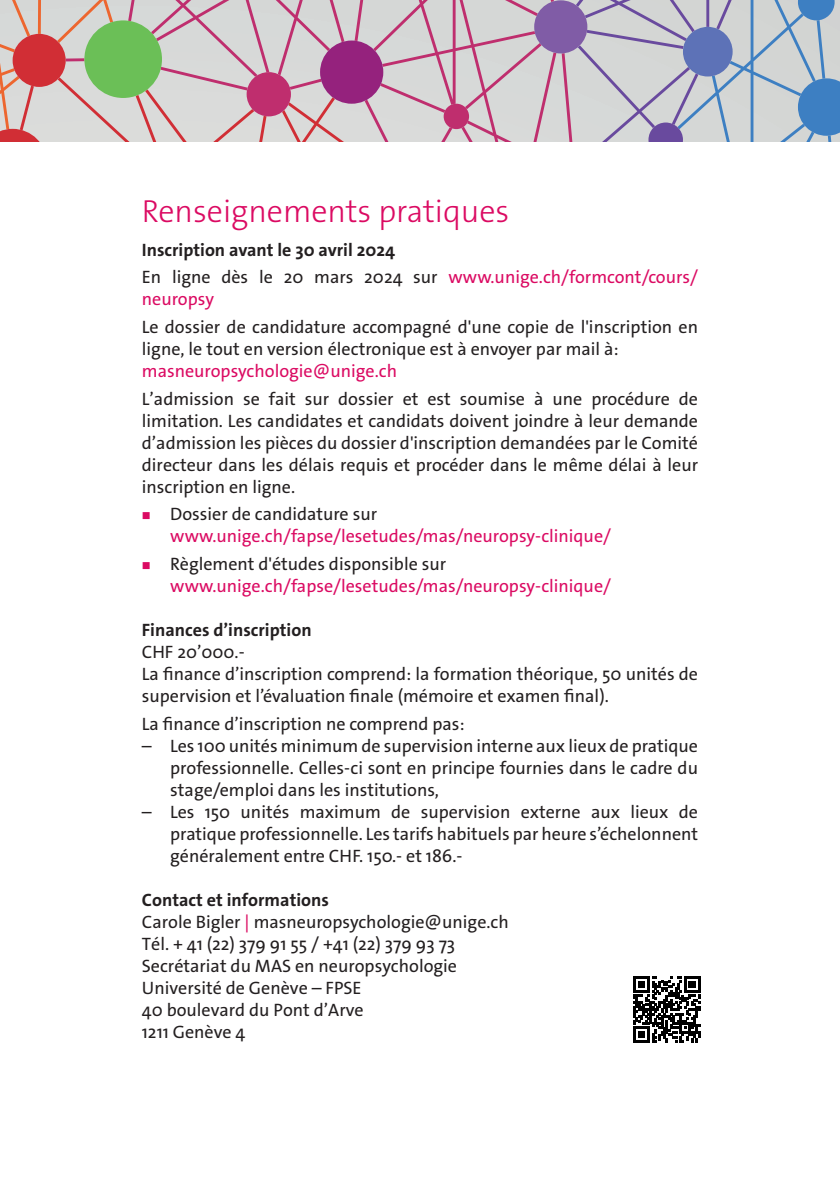
<style>
.page{position:relative;width:840px;height:1191px;background:#fff}
.page>*{position:absolute;margin:0;border:0;box-sizing:border-box;transform-origin:0 0}
.texte{font:300 32px "The Sans Os F";color:#db0a62}
.texte-2{font:18px/22px "The Sans Os F";color:#231f20}
.retrait5{font:18px/22px "The Sans Os F";color:#231f20;text-align:justify}
.retrait5-2{font:18px "The Sans Os F";color:#db0a62}
.texte-3{font:18px/22px "The Sans Os F";color:#db0a62}
.texte-4{font:700 18px "The Sans Os F";color:#231f20}
.s1{color:#231f20}
.s2{color:#db0a62}
</style>
<div class="page">
<svg style="left:0;top:0;width:839px;height:142px;background:#c2b6bf"></svg>
<svg style="left:633px;top:976px;width:66px;height:66px"></svg>
<p class="texte" style="left:142px;top:191px;width:369px">Renseignements pratiques</p>
<p class="texte-4" style="left:142px;top:238px;width:254px">Inscription avant le 30 avril 2024</p>
<p class="texte-3" style="left:142px;top:266px;width:557px"><span class="s1">En ligne dès le 20 mars 2024 sur</span> www.unige.ch/formcont/cours/ neuropsy</p>
<p class="texte-2" style="left:142px;top:316px;width:557px">Le dossier de candidature accompagné d'une copie de l'inscription en ligne, le tout en version électronique est à envoyer par mail à:</p>
<p class="texte-3" style="left:142px;top:360px;width:256px">masneuropsychologie@unige.ch</p>
<p class="texte-2" style="left:142px;top:388px;width:557px;text-align:justify">L’admission se fait sur dossier et est soumise à une procédure de limitation. Les candidates et candidats doivent joindre à leur demande d’admission les pièces du dossier d'inscription demandées par le Comité directeur dans les délais requis et procéder dans le même délai à leur inscription en ligne.</p>
<p class="retrait5" style="left:142px;top:503px;width:236px"><span class="s2">■</span> Dossier de candidature sur</p>
<p class="retrait5-2" style="left:170px;top:524px;width:442px">www.unige.ch/fapse/lesetudes/mas/neuropsy-clinique/</p>
<p class="retrait5" style="left:142px;top:553px;width:305px"><span class="s2">■</span> Règlement d'études disponsible sur</p>
<p class="retrait5-2" style="left:170px;top:574px;width:442px">www.unige.ch/fapse/lesetudes/mas/neuropsy-clinique/</p>
<p class="texte-4" style="left:142px;top:618px;width:171px">Finances d’inscription</p>
<p class="texte-2" style="left:142px;top:641px;width:104px">CHF 20’000.-</p>
<p class="texte-2" style="left:142px;top:663px;width:557px">La finance d’inscription comprend: la formation théorique, 50 unités de supervision et l’évaluation finale (mémoire et examen final).</p>
<p class="retrait5" style="left:142px;top:713px;width:324px">La finance d’inscription ne comprend pas:</p>
<p class="retrait5" style="left:170px;top:735px;width:529px;text-indent:-28px">– Les 100 unités minimum de supervision interne aux lieux de pratique professionnelle. Celles-ci sont en principe fournies dans le cadre du stage/emploi dans les institutions,</p>
<p class="retrait5" style="left:170px;top:801px;width:529px;text-indent:-28px">– Les 150 unités maximum de supervision externe aux lieux de pratique professionnelle. Les tarifs habituels par heure s’échelonnent généralement entre CHF. 150.- et 186.-</p>
<p class="texte-4" style="left:142px;top:888px;width:188px">Contact et informations</p>
<p class="retrait5" style="left:142px;top:911px;width:368px">Carole Bigler <span class="s2">|</span> masneuropsychologie@unige.ch</p>
<p class="retrait5" style="left:142px;top:933px;width:315px">Tél. + 41 (22) 379 91 55 / +41 (22) 379 93 73</p>
<p class="texte-2" style="left:142px;top:955px;width:316px">Secrétariat du MAS en neuropsychologie</p>
<p class="texte-2" style="left:142px;top:977px;width:221px">Université de Genève – FPSE</p>
<p class="texte-2" style="left:142px;top:999px;width:223px">40 boulevard du Pont d’Arve</p>
<p class="texte-2" style="left:142px;top:1021px;width:105px">1211 Genève 4</p>
</div>
